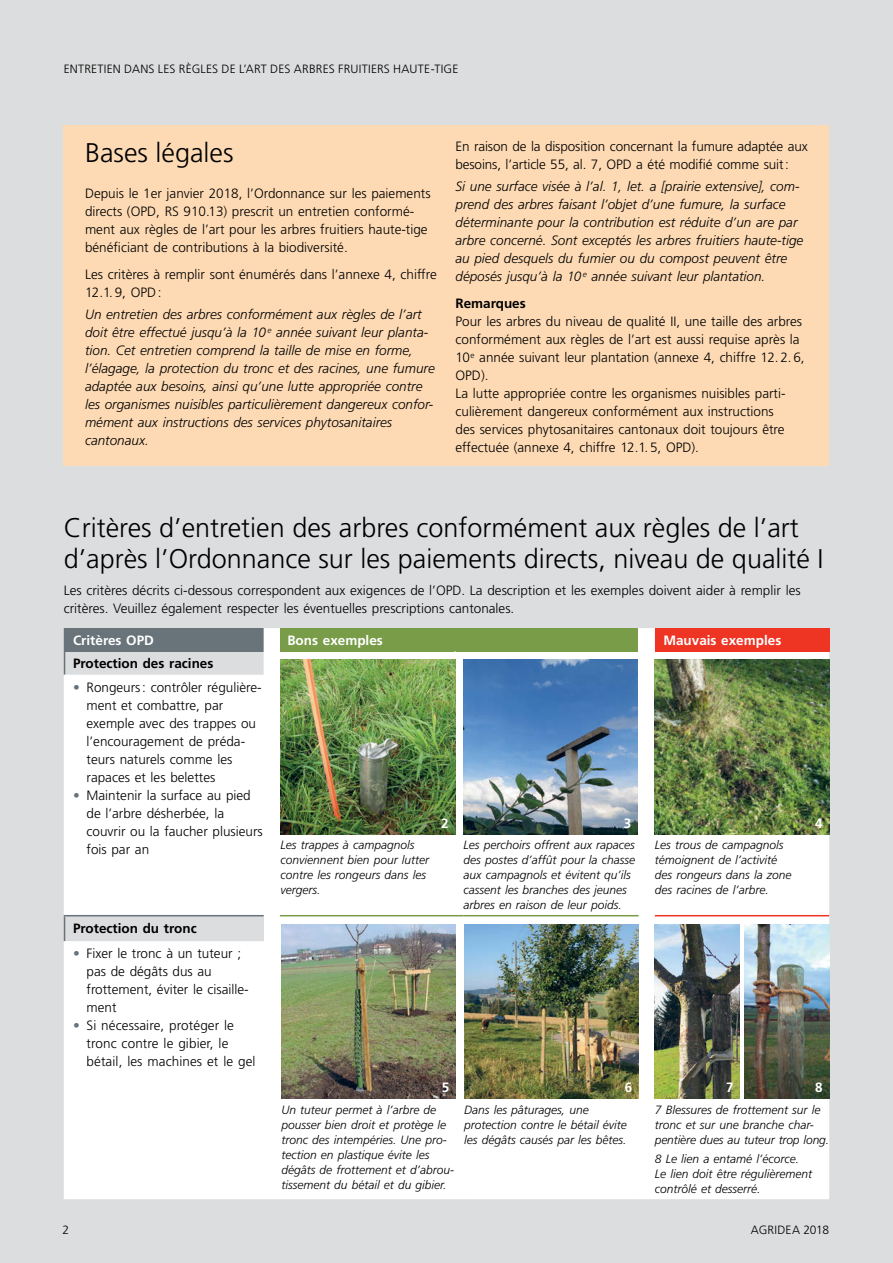
<style>
.page{position:relative;width:893px;height:1263px;background:#dcddde}
.page>*{position:absolute;margin:0;border:0;box-sizing:border-box;transform-origin:0 0}
._08_18Pt_Untertitel{font:300 27px/31.5px "Frutiger";color:#000}
._07_9Pt_Grundtext_Kä{font:300 13.5px/18px "Frutiger";color:#000}
._07_9Pt_Grundtext_Kä-2{font:italic 300 13.5px/18px "Frutiger";color:#000}
._07_9Pt_Grundtext_Kä-3{font:700 13.5px "Frutiger";color:#000}
._07_9Pt_Grundtext_Kä-4{font:700 13.5px "Frutiger";color:#fff}
._8_auf_10_ks{font:italic 300 12px/15px "Frutiger";color:#000}
.Kopfzeile_und_Pagina{font:300 12px "Frutiger";letter-spacing:.015em;color:#000}
.s1{color:#68737a}
</style>
<div class="page">
<div style="left:64px;top:125px;width:765px;height:341px;background:#fddab4"></div>
<div style="left:65px;top:628px;width:764px;height:571px;background:#fff"></div>
<div style="left:281px;top:628px;width:357px;height:23px;background:#799c49"></div>
<div style="left:655px;top:628px;width:174px;height:23px;background:#ee3524"></div>
<div style="left:65px;top:916px;width:199px;height:25px;background:#dcddde"></div>
<hr style="left:454px;top:651px;width:2px;height:24px;background:#fff">
<hr style="left:454px;top:675px;width:2px;height:240px;background:#fff">
<svg style="left:280px;top:916px;width:1px;height:25px"></svg>
<hr style="left:280px;top:941px;width:1px;height:258px;background:#fff">
<hr style="left:454px;top:916px;width:2px;height:25px;background:#fff">
<hr style="left:454px;top:941px;width:2px;height:258px;background:#fff">
<hr style="left:463px;top:941px;width:1px;height:258px;background:#fff">
<hr style="left:637px;top:916px;width:2px;height:25px;background:#fff">
<hr style="left:637px;top:941px;width:2px;height:258px;background:#fff">
<svg style="left:64px;top:628px;width:1px;height:47px"></svg>
<svg style="left:64px;top:916px;width:1px;height:25px"></svg>
<hr style="left:64px;top:675px;width:1px;height:240px;background:#fff">
<hr style="left:64px;top:941px;width:1px;height:258px;background:#fff">
<hr style="left:280px;top:915px;width:175px;height:1px;background:#799c49">
<svg style="left:455px;top:915px;width:9px;height:26px"></svg>
<hr style="left:463px;top:915px;width:176px;height:1px;background:#799c49">
<hr style="left:655px;top:915px;width:174px;height:1px;background:#ee3524">
<hr style="left:64px;top:915px;width:200px;height:1px;background:#68737a">
<img style="left:281px;top:660px;width:174px;height:174px">
<img style="left:463px;top:660px;width:175px;height:174px">
<img style="left:655px;top:660px;width:174px;height:174px">
<img style="left:281px;top:924px;width:175px;height:174px">
<img style="left:464px;top:924px;width:175px;height:174px">
<img style="left:655px;top:924px;width:85px;height:174px">
<img style="left:744px;top:924px;width:85px;height:174px">
<p class="Kopfzeile_und_Pagina" style="left:64px;top:62px;width:396px">ENTRETIEN DANS LES RÈGLES DE L’ART DES ARBRES FRUITIERS HAUTE-TIGE</p>
<p class="_08_18Pt_Untertitel" style="left:85px;top:136px;width:150px">Bases légales</p>
<p class="_07_9Pt_Grundtext_Kä" style="left:85px;top:184px;width:347px">Depuis le 1er janvier 2018, l’Ordonnance sur les paiements directs (OPD, RS 910.13) prescrit un entretien conformé&shy;ment aux règles de l’art pour les arbres fruitiers haute-tige bénéficiant de contributions à la biodiversité.</p>
<p class="_07_9Pt_Grundtext_Kä" style="left:85px;top:265px;width:353px">Les critères à remplir sont énumérés dans l’annexe 4, chiffre<br>12.1.9, OPD:</p>
<p class="_07_9Pt_Grundtext_Kä-2" style="left:85px;top:305px;width:351px">Un entretien des arbres conformément aux règles de l’art doit être effectué jusqu’à la 10 <sup>e</sup> année suivant leur planta&shy;tion. Cet entretien comprend la taille de mise en forme, l’élagage, la protection du tronc et des racines, une fumure adaptée aux besoins, ainsi qu’une lutte appropriée contre les organismes nuisibles particulièrement dangereux confor&shy;mément aux instructions des services phytosanitaires cantonaux.</p>
<p class="_07_9Pt_Grundtext_Kä" style="left:455px;top:137px;width:354px">En raison de la disposition concernant la fumure adaptée aux besoins, l’article 55, al. 7, OPD a été modifié comme suit:</p>
<p class="_07_9Pt_Grundtext_Kä-2" style="left:455px;top:178px;width:349px">Si une surface visée à l’al. 1, let. a [prairie extensive], com&shy;prend des arbres faisant l’objet d’une fumure, la surface déterminante pour la contribution est réduite d’un are par arbre concerné. Sont exceptés les arbres fruitiers haute-tige au pied desquels du fumier ou du compost peuvent être déposés jusqu’à la 10 <sup>e</sup> année suivant leur plantation.</p>
<p class="_07_9Pt_Grundtext_Kä-3" style="left:455px;top:296px;width:72px">Remarques</p>
<p class="_07_9Pt_Grundtext_Kä" style="left:455px;top:313px;width:351px">Pour les arbres du niveau de qualité II, une taille des arbres conformément aux règles de l’art est aussi requise après la 10<sup>e</sup> année suivant leur plantation (annexe 4, chiffre 12.2.6, OPD).</p>
<p class="_07_9Pt_Grundtext_Kä" style="left:455px;top:385px;width:332px">La lutte appropriée contre les organismes nuisibles parti&shy;culièrement dangereux conformément aux instructions des services phytosanitaires cantonaux doit toujours être effectuée (annexe 4, chiffre 12.1.5, OPD).</p>
<p class="_08_18Pt_Untertitel" style="left:64px;top:511px;width:761px">Critères d’entretien des arbres conformément aux règles de l’art d’après l’Ordonnance sur les paiements directs, niveau de qualité I</p>
<p class="_07_9Pt_Grundtext_Kä" style="left:64px;top:581px;width:738px">Les critères décrits ci-dessous correspondent aux exigences de l’OPD. La description et les exemples doivent aider à remplir les critères. Veuillez également respecter les éventuelles prescriptions cantonales.</p>
<p class="_07_9Pt_Grundtext_Kä-4" style="left:73px;top:632px;width:82px">Critères OPD</p>
<p class="_07_9Pt_Grundtext_Kä-4" style="left:287px;top:632px;width:97px">Bons exemples</p>
<p class="_07_9Pt_Grundtext_Kä-4" style="left:663px;top:632px;width:119px">Mauvais exemples</p>
<p class="_07_9Pt_Grundtext_Kä-3" style="left:73px;top:656px;width:142px">Protection des racines</p>
<p class="_07_9Pt_Grundtext_Kä" style="left:87px;top:678px;width:177px;text-indent:-13px"><span class="s1">•</span> Rongeurs: contrôler régulière&shy;ment et combattre, par exemple avec des trappes ou l’encouragement de préda&shy;teurs naturels comme les rapaces et les belettes</p>
<p class="_07_9Pt_Grundtext_Kä" style="left:87px;top:786px;width:178px;text-indent:-14px"><span class="s1">•</span> Maintenir la surface au pied de l’arbre désherbée, la couvrir ou la faucher plusieurs fois par an</p>
<p class="_07_9Pt_Grundtext_Kä-3" style="left:73px;top:920px;width:125px">Protection du tronc</p>
<p class="_07_9Pt_Grundtext_Kä" style="left:87px;top:944px;width:164px;text-indent:-14px"><span class="s1">•</span> Fixer le tronc à un tuteur ; pas de dégâts dus au frottement, éviter le cisaille&shy;ment</p>
<p class="_07_9Pt_Grundtext_Kä" style="left:87px;top:1016px;width:171px;text-indent:-14px"><span class="s1">•</span> Si nécessaire, protéger le tronc contre le gibier, le bétail, les machines et le gel</p>
<p class="_8_auf_10_ks" style="left:281px;top:838px;width:150px">Les trappes à campagnols conviennent bien pour lutter contre les rongeurs dans les vergers.</p>
<p class="_07_9Pt_Grundtext_Kä-4" style="left:441px;top:815px;width:9px">2</p>
<p class="_07_9Pt_Grundtext_Kä-4" style="left:624px;top:815px;width:9px">3</p>
<p class="_8_auf_10_ks" style="left:463px;top:838px;width:173px">Les perchoirs offrent aux rapaces des postes d’affût pour la chasse aux campagnols et évitent qu’ils cassent les branches des jeunes arbres en raison de leur poids.</p>
<p class="_07_9Pt_Grundtext_Kä-4" style="left:442px;top:1079px;width:9px">5</p>
<p class="_8_auf_10_ks" style="left:281px;top:1102px;width:174px">Un tuteur permet à l’arbre de pousser bien droit et protège le tronc des intempéries. Une pro&shy;tection en plastique évite les dégâts de frottement et d’abrou&shy;tissement du bétail et du gibier.</p>
<p class="_07_9Pt_Grundtext_Kä-4" style="left:625px;top:1079px;width:9px">6</p>
<p class="_8_auf_10_ks" style="left:464px;top:1102px;width:164px">Dans les pâturages, une protection contre le bétail évite les dégâts causés par les bêtes.</p>
<p class="_8_auf_10_ks" style="left:655px;top:838px;width:138px">Les trous de campagnols témoignent de l’activité des rongeurs dans la zone des racines de l’arbre.</p>
<p class="_07_9Pt_Grundtext_Kä-4" style="left:815px;top:815px;width:9px">4</p>
<p class="_07_9Pt_Grundtext_Kä-4" style="left:726px;top:1079px;width:9px">7</p>
<p class="_07_9Pt_Grundtext_Kä-4" style="left:815px;top:1079px;width:9px">8</p>
<p class="_8_auf_10_ks" style="left:655px;top:1102px;width:176px">7 Blessures de frottement sur le tronc et sur une branche char&shy;pentière dues au tuteur trop long.</p>
<p class="_8_auf_10_ks" style="left:655px;top:1151px;width:159px">8 Le lien a entamé l’écorce.<br>Le lien doit être régulièrement contrôlé et desserré.</p>
<p class="Kopfzeile_und_Pagina" style="left:62px;top:1223px;width:8px">2</p>
<p class="Kopfzeile_und_Pagina" style="left:751px;top:1223px;width:80px">AGRIDEA 2018</p>
</div>
